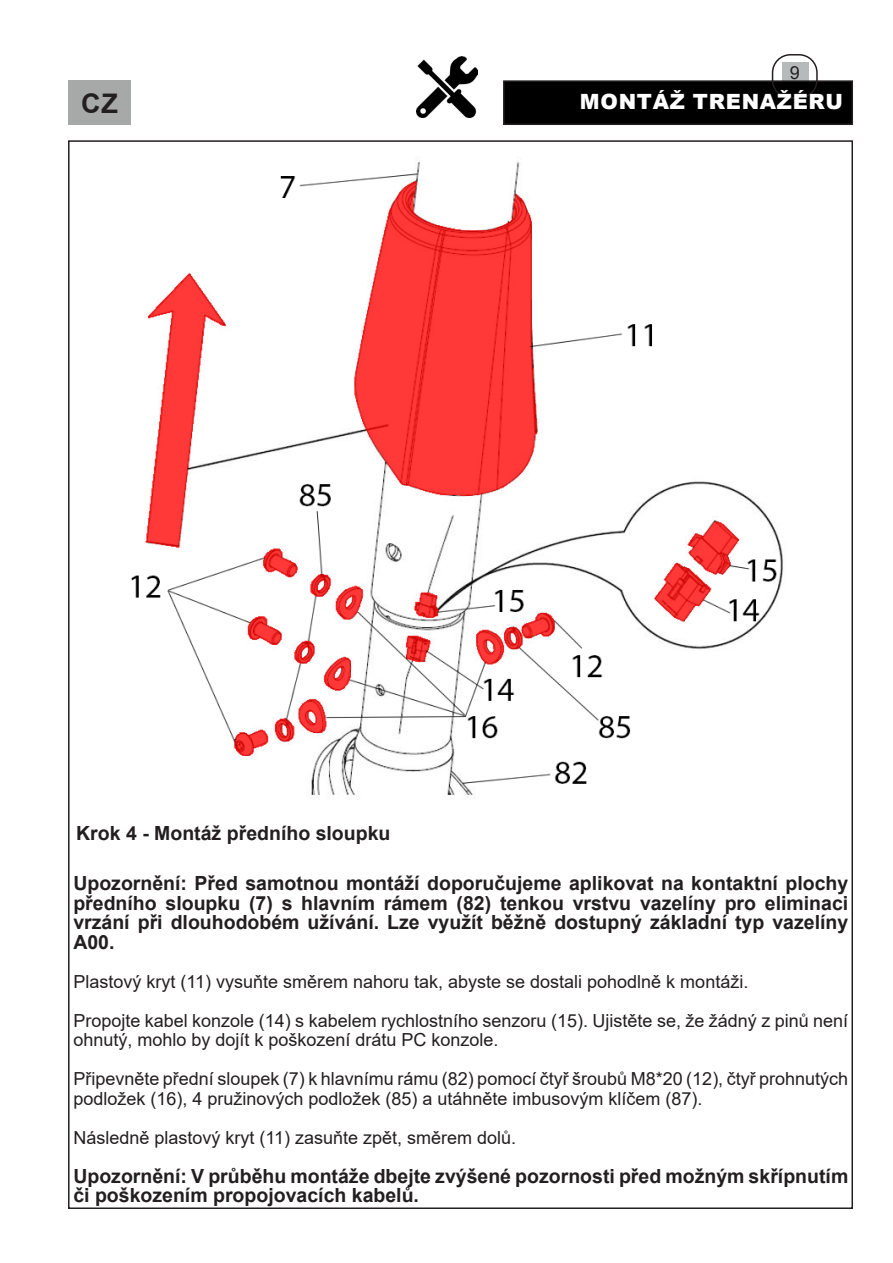
<style>
.page{position:relative;width:893px;height:1263px;background:#fff}
.page>*{position:absolute;margin:0;border:0;box-sizing:border-box;transform-origin:0 0}
.t1{font:700 27px "Arial";color:#231f20}
.Title_2_-_List{font:900 21px "Arial";letter-spacing:.035em;color:#fff}
.Text{font:700 19.5px/19.5px "Arial";color:#231f20;text-align:justify}
.Ztucneni{font:700 19.5px/19.5px "Arial";color:#231f20}
.Text-2{font:18px/19.5px "Arial";color:#231f20}
</style>
<div class="page">
<div style="left:782px;top:62px;width:26px;height:21px;background:#b7baba"></div>
<div style="left:504px;top:81px;width:348px;height:43px;background:#000"></div>
<div style="left:503px;top:80px;width:350px;height:45px;border:2px solid #231f20"></div>
<div style="left:772px;top:54px;width:46px;height:45px;border:2px solid #231f20;border-radius:18px"></div>
<img style="left:131px;top:157px;width:652px;height:638px">
<img style="left:417px;top:57px;width:61px;height:61px">
<div style="left:68px;top:80px;width:63px;height:45px;background:#a7a9a9"></div>
<p class="Text-2" style="left:790px;top:62px;width:12px">9</p>
<p class="t1" style="left:81px;top:84px;width:38px">CZ</p>
<p class="Title_2_-_List" style="left:580px;top:87px;width:264px">MONTÁŽ TRENAŽÉRU</p>
<p class="Ztucneni" style="left:76px;top:823px;width:316px">Krok 4 - Montáž předního sloupku</p>
<p class="Text" style="left:73px;top:874px;width:776px">Upozornění: Před samotnou montáží doporučujeme aplikovat na kontaktní plochy předního sloupku (7) s hlavním rámem (82) tenkou vrstvu vazelíny pro eliminaci vrzání při dlouhodobém užívání. Lze využít běžně dostupný základní typ vazelíny A00.</p>
<p class="Text-2" style="left:73px;top:971px;width:676px">Plastový kryt (11) vysuňte směrem nahoru tak, abyste se dostali pohodlně k montáži.</p>
<p class="Text-2" style="left:73px;top:1010px;width:776px">Propojte kabel konzole (14) s kabelem rychlostního senzoru (15). Ujistěte se, že žádný z pinů není ohnutý, mohlo by dojít k poškození drátu PC konzole.</p>
<p class="Text-2" style="left:73px;top:1069px;width:776px">Připevněte přední sloupek (7) k hlavnímu rámu (82) pomocí čtyř šroubů M8*20 (12), čtyř prohnutých podložek (16), 4 pružinových podložek (85) a utáhněte imbusovým klíčem (87).</p>
<p class="Text-2" style="left:73px;top:1127px;width:444px">Následně plastový kryt (11) zasuňte zpět, směrem dolů.</p>
<p class="Ztucneni" style="left:73px;top:1166px;width:776px">Upozornění: V průběhu montáže dbejte zvýšené pozornosti před možným skřípnutím či poškozením propojovacích kabelů.</p>
</div>
